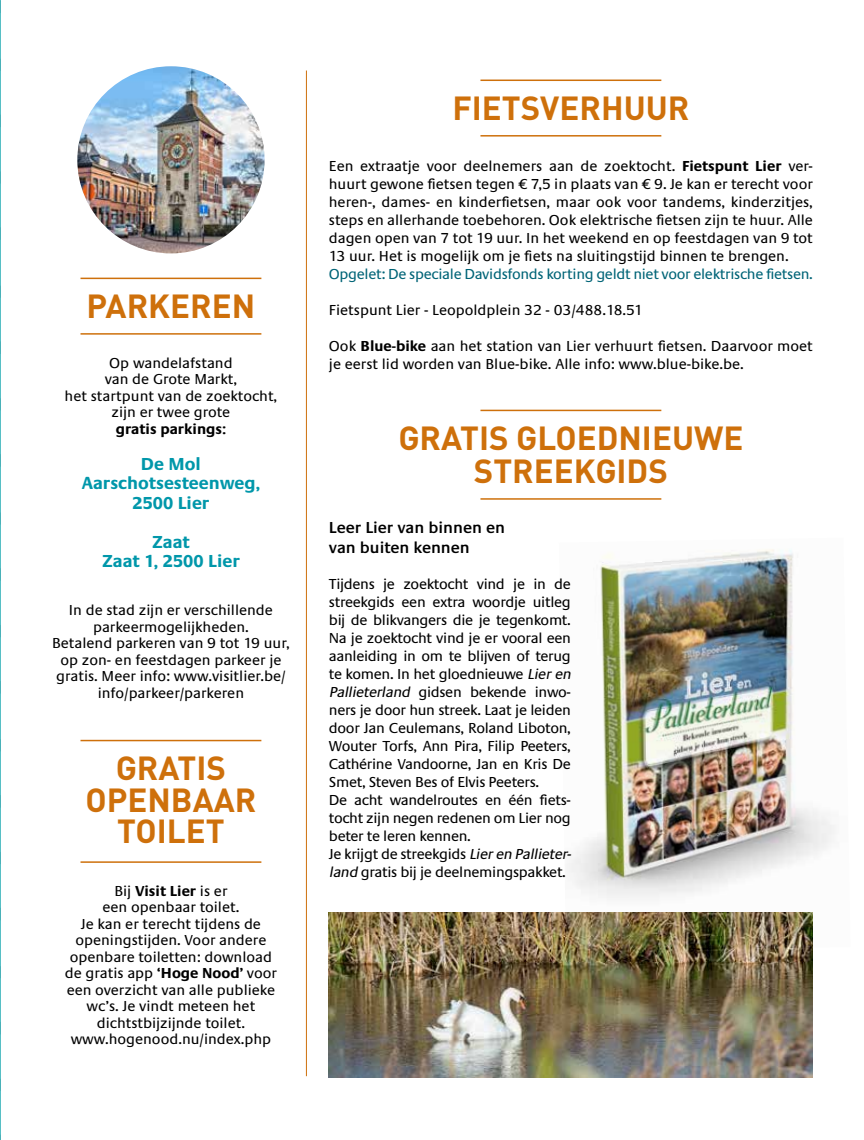
<style>
.page{position:relative;width:864px;height:1140px;background:#fff}
.page>*{position:absolute;margin:0;border:0;box-sizing:border-box;transform-origin:0 0}
.t1{font:700 33px/33px "DIN";color:#ce700b}
.t2{font:700 18px/19.5px "Praxis EF";color:#0097aa;text-align:center}
.t3{font:600 16.5px/19.8px "Praxis EF";color:#000}
.t4{font:15px/18px "Praxis EF";letter-spacing:-.005em;color:#000;text-align:center}
.t5{font:15px "Praxis EF";letter-spacing:-.02em;color:#006477}
.t6{font:700 15px "Praxis EF";color:#000}
.s1{font-weight:700}
.s2{font-style:italic}
</style>
<div class="page">
<img style="left:567px;top:549px;width:268px;height:403px">
<hr style="left:0;top:0;width:1px;height:1140px;background:#57bfc5">
<svg style="left:0;top:59px;width:1px;height:12px"></svg>
<svg style="left:0;top:625px;width:1px;height:12px"></svg>
<svg style="left:0;top:739px;width:1px;height:12px"></svg>
<svg style="left:0;top:966px;width:1px;height:12px"></svg>
<img style="left:77px;top:66px;width:187px;height:187px;border-radius:94px">
<hr style="left:80px;top:277px;width:181px;height:2px;background:#ce700b">
<hr style="left:80px;top:333px;width:181px;height:1px;background:#ce700b">
<hr style="left:80px;top:739px;width:181px;height:2px;background:#ce700b">
<hr style="left:80px;top:861px;width:181px;height:1px;background:#ce700b">
<hr style="left:480px;top:79px;width:181px;height:2px;background:#ce700b">
<hr style="left:480px;top:135px;width:181px;height:1px;background:#ce700b">
<hr style="left:306px;top:71px;width:1px;height:1005px;background:#ce700b">
<hr style="left:480px;top:409px;width:181px;height:2px;background:#ce700b">
<hr style="left:480px;top:498px;width:181px;height:1px;background:#ce700b">
<img style="left:329px;top:912px;width:483px;height:165px">
<h1 class="t1" style="left:86px;top:288px;width:170px">PARKEREN</h1>
<p class="t4" style="left:65px;top:355px;width:214px;line-height:16.5px">Op wandelafstand<br>van de Grote Markt,<br>het startpunt van de zoektocht, zijn er twee grote</p>
<p class="t6" style="left:116px;top:420px;width:111px">gratis parkings:</p>
<p class="t2" style="left:82px;top:454px;width:180px">De Mol<br>Aarschotsesteenweg,<br>2500 Lier</p>
<p class="t2" style="left:102px;top:532px;width:139px">Zaat<br>Zaat 1, 2500 Lier</p>
<p class="t4" style="left:52px;top:602px;width:239px;line-height:16.5px">In de stad zijn er verschillende parkeermogelijkheden.<br>Betalend parkeren van 9 tot 19 uur, op zon- en feestdagen parkeer je gratis. Meer info: www.visitlier.be/ info/parkeer/parkeren</p>
<h1 class="t1" style="left:116px;top:750px;width:112px">GRATIS</h1>
<h1 class="t1" style="left:85px;top:782px;width:172px">OPENBAAR</h1>
<h1 class="t1" style="left:117px;top:813px;width:69px">TOILET</h1>
<p class="t4" style="left:65px;top:883px;width:213px;line-height:16.5px">Bij <span class="s1">Visit Lier</span> is er<br>een openbaar toilet.<br>Je kan er terecht tijdens de openingstijden. Voor andere openbare toiletten: download de gratis app <span class="s1">‘Hoge Nood’</span> voor een overzicht van alle publieke wc’s. Je vindt meteen het dichtstbijzijnde toilet. www.hogenood.nu/index.php</p>
<h1 class="t1" style="left:452px;top:90px;width:238px">FIETSVERHUUR</h1>
<p class="t4" style="left:329px;top:157px;width:485px;text-align:justify">Een extraatje voor deelnemers aan de zoektocht. <span class="s1">Fietspunt Lier</span> ver&shy;huurt gewone fietsen tegen € 7,5 in plaats van € 9. Je kan er terecht voor heren-, dames- en kinderfietsen, maar ook voor tandems, kinderzitjes, steps en allerhande toebehoren. Ook elektrische fietsen zijn te huur. Alle dagen open van 7 tot 19 uur. In het weekend en op feestdagen van 9 tot 13 uur. Het is mogelijk om je fiets na sluitingstijd binnen te brengen.</p>
<p class="t5" style="left:329px;top:266px;width:485px">Opgelet: De speciale Davidsfonds korting geldt niet voor elektrische fietsen.</p>
<p class="t4" style="left:329px;top:301px;width:315px">Fietspunt Lier - Leopoldplein 32 - 03/488.18.51</p>
<p class="t4" style="left:329px;top:337px;width:485px;text-align:left">Ook <span class="s1">Blue-bike</span> aan het station van Lier verhuurt fietsen. Daarvoor moet je eerst lid worden van Blue-bike. Alle info: www.blue-bike.be.</p>
<h1 class="t1" style="left:473px;top:420px;width:266px;text-indent:-75px">GRATIS GLOEDNIEUWE<br>STREEK</h1>
<h1 class="t1" style="left:595px;top:453px;width:74px">GIDS</h1>
<p class="t3" style="left:329px;top:518px;width:177px">Leer Lier van binnen en van buiten kennen</p>
<p class="t4" style="left:329px;top:575px;width:246px;text-align:left">Tijdens je zoektocht vind je in de streekgids een extra woordje uitleg bij de blikvangers die je tegenkomt.<br>Na je zoektocht vind je er vooral een aanleiding in om te blijven of terug te komen. In het gloednieuwe <span class="s2">Lieren Pallieterland</span> gidsen bekende inwo&shy;ners je door hun streek. Laat je leiden door Jan Ceulemans, Roland Liboton, Wouter Torfs, Ann Pira, Filip Peeters, Cathérine Vandoorne, Jan en Kris De Smet, Steven Bes of Elvis Peeters.<br>De acht wandelroutes en één fiets&shy;tocht zijn negen redenen om Lier nog beter te leren kennen.<br>Je krijgt de streekgids <span class="s2">Lieren Pallieter&shy;land</span> gratis bij je deelnemingspakket.</p>
</div>
